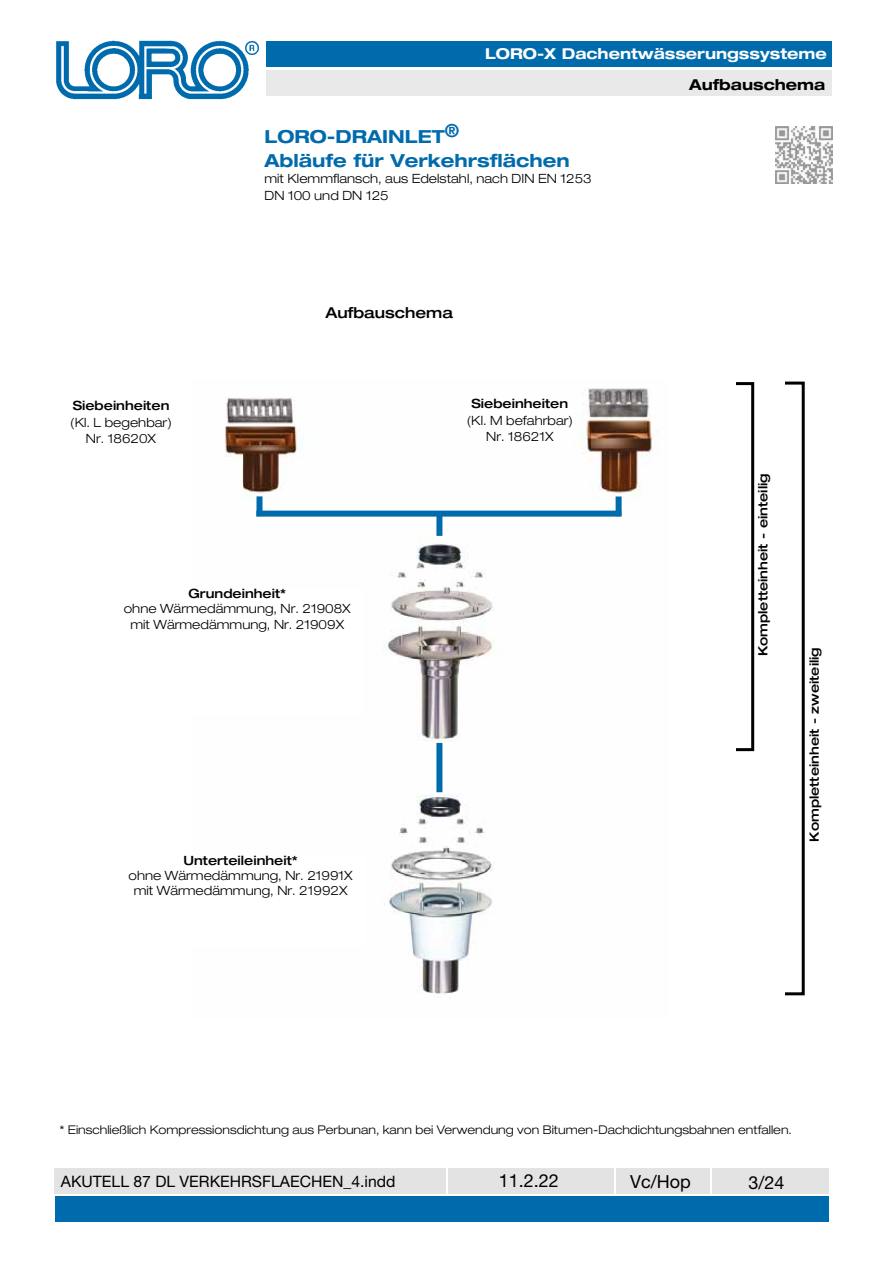
<style>
.page{position:relative;width:893px;height:1263px;background:#fff}
.page>*{position:absolute;margin:0;border:0;box-sizing:border-box;transform-origin:0 0}
.t1{font:700 expanded 18px/24px "Helvetica Neue LT Std";color:#006bac}
.t2{font:18px "Helvetica Neue LT Std";color:#000}
.t3{font:15.75px "Helvetica Neue LT Std";color:#000}
.t4{font:700 expanded 15px "Helvetica Neue LT Std";color:#fff}
.t5{font:700 expanded 15px "Helvetica Neue LT Std";color:#000}
.t6{font:500 expanded 15px "Helvetica Neue LT Std";color:#000}
.t7{font:300 expanded 12.75px/16.5px "Helvetica Neue LT Std";color:#000;text-align:center}
.t8{font:500 expanded 12.75px "Helvetica Neue LT Std";color:#000}
.t9{font:300 expanded 12px "Helvetica Neue LT Std";color:#000}
</style>
<div class="page">
<div style="left:266px;top:41px;width:566px;height:25px;background:#006bac"></div>
<div style="left:266px;top:71px;width:566px;height:25px;background:#e9e9e9"></div>
<img style="left:56px;top:40px;width:203px;height:60px">
<div style="left:55px;top:1196px;width:774px;height:26px;background:#006bac"></div>
<div style="left:55px;top:1168px;width:391px;height:25px;background:#e3e3e3"></div>
<div style="left:448px;top:1168px;width:166px;height:25px;background:#e3e3e3"></div>
<div style="left:616px;top:1168px;width:94px;height:25px;background:#e3e3e3"></div>
<div style="left:712px;top:1168px;width:117px;height:25px;background:#e3e3e3"></div>
<img style="left:225px;top:388px;width:432px;height:606px">
<div style="left:117px;top:856px;width:247px;height:92px;background:#fff"></div>
<div style="left:256px;top:511px;width:365px;height:6px;background:#006bac"></div>
<div style="left:256px;top:496px;width:6px;height:20px;background:#006bac"></div>
<div style="left:616px;top:496px;width:6px;height:20px;background:#006bac"></div>
<div style="left:436px;top:513px;width:6px;height:23px;background:#006bac"></div>
<div style="left:436px;top:743px;width:6px;height:49px;background:#006bac"></div>
<div style="left:112px;top:589px;width:251px;height:125px;background:#fff"></div>
<div style="left:777px;top:382px;width:28px;height:613px;border:3px solid #000"></div>
<div style="left:772px;top:305px;width:12px;height:781px;background:#fff"></div>
<div style="left:727px;top:382px;width:27px;height:369px;border:3px solid #000"></div>
<div style="left:724px;top:375px;width:12px;height:383px;background:#fff"></div>
<img style="left:776px;top:127px;width:56px;height:57px">
<p class="t4" style="left:485px;top:44px;width:343px">LORO-X Dachentwässerungssysteme</p>
<h1 class="t1" style="left:264px;top:124px;width:307px">LORO-DRAINLET®<br>Abläufe für Verkehrsflächen</h1>
<p class="t7" style="left:264px;top:170px;width:329px;text-align:left">mit Klemmflansch, aus Edelstahl, nach DIN EN 1253<br>DN 100 und DN 125</p>
<p class="t8" style="left:73px;top:398px;width:98px">Siebeinheiten</p>
<p class="t7" style="left:70px;top:414px;width:103px">(Kl. L begehbar)<br>Nr. 18620X</p>
<p class="t6" style="left:326px;top:303px;width:129px">Aufbauschema</p>
<p class="t8" style="left:471px;top:395px;width:98px">Siebeinheiten</p>
<p class="t7" style="left:467px;top:412px;width:108px">(Kl. M befahrbar)<br>Nr. 18621X</p>
<p class="t8" style="left:188px;top:585px;width:99px">Grundeinheit*</p>
<p class="t7" style="left:124px;top:601px;width:229px;line-height:15.3px">ohne Wärmedämmung, Nr. 21908X mit Wärmedämmung, Nr. 21909X</p>
<p class="t8" style="left:184px;top:852px;width:116px">Unterteileinheit*</p>
<p class="t7" style="left:129px;top:868px;width:226px;line-height:15.3px">ohne Wärmedämmung, Nr. 21991X mit Wärmedämmung, Nr. 21992X</p>
<p class="t5" style="left:689px;top:75px;width:138px">Aufbauschema</p>
<p class="t8" style="left:755px;top:656px;width:185px;rotate:-90deg">Kompletteinheit - einteilig</p>
<p class="t8" style="left:806px;top:842px;width:196px;rotate:-90deg">Kompletteinheit - zweiteilig</p>
<p class="t9" style="left:59px;top:1122px;width:734px">* Einschließlich Kompressionsdichtung aus Perbunan, kann bei Verwendung von Bitumen-Dachdichtungsbahnen entfallen.</p>
<p class="t3" style="left:61px;top:1172px;width:336px">AKUTELL 87 DL VERKEHRSFLAECHEN_4.indd</p>
<h1 class="t2" style="left:499px;top:1170px;width:62px">11.2.22</h1>
<h1 class="t2" style="left:630px;top:1170px;width:62px">Vc/Hop</h1>
<h1 class="t2" style="left:748px;top:1172px;width:38px">3/24</h1>
</div>
